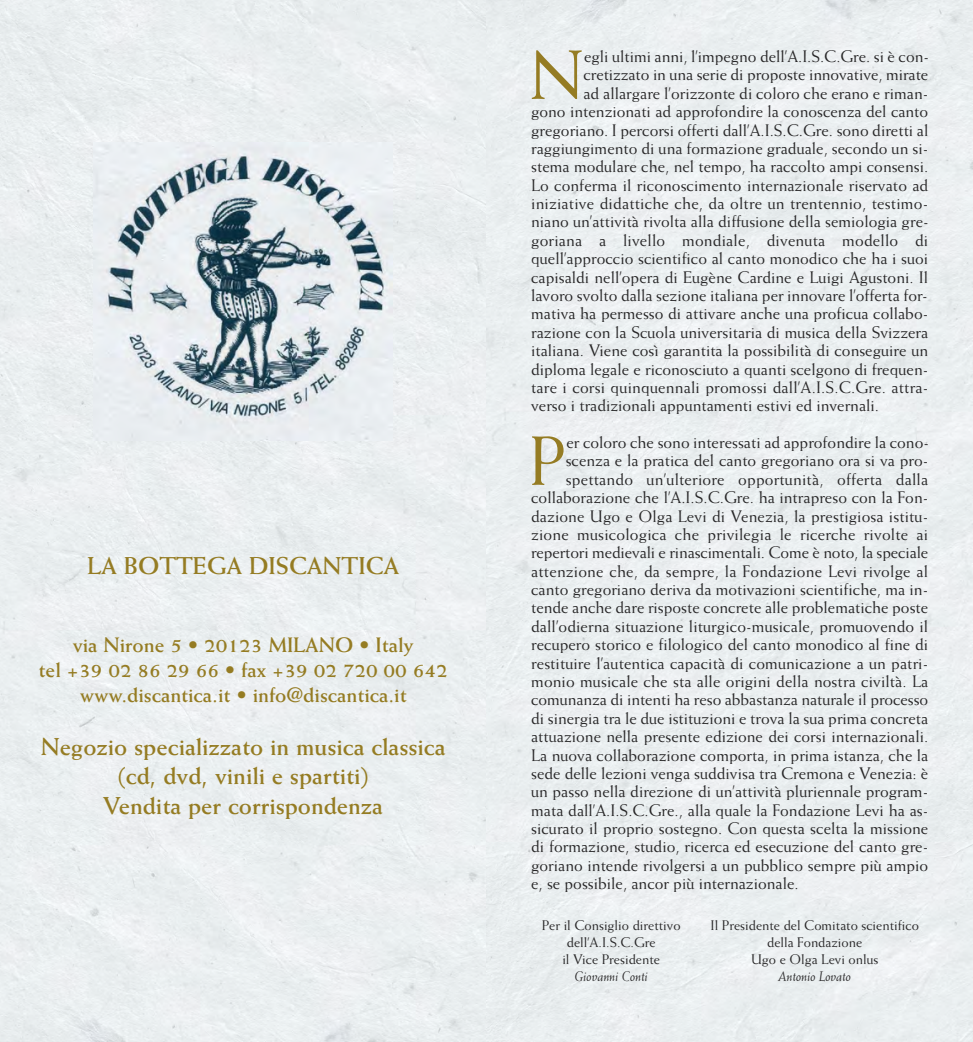
<style>
.page{position:relative;width:973px;height:1042px;background:#fff}
.page>*{position:absolute;margin:0;border:0;box-sizing:border-box;transform-origin:0 0}
.t1{font:69.65px "Weiss";color:#957c23}
.t2{font:700 24.5px/29.4px "Weiss";color:#957c23;text-align:center}
.t3{font:700 21px/25.2px "Weiss";color:#957c23;text-align:center}
.t4{font:16.8px "Weiss";color:#272627}
.t5{font:14px "Weiss";color:#272627}
.t6{font:italic 14px "Weiss";color:#272627}
</style>
<div class="page">
<img style="left:93px;top:142px;width:299px;height:298px">
<h2 class="t2" style="left:87px;top:553px;width:313px">LA BOTTEGA DISCANTICA</h2>
<p class="t3" style="left:39px;top:634px;width:410px">via Nirone 5 • 20123 MILANO • Italy<br>tel +39 02 86 29 66 • fax +39 02 720 00 642 www.discantica.it • info@discantica.it</p>
<h2 class="t2" style="left:41px;top:734px;width:406px">Negozio specializzato in musica classica (cd, dvd, vinili e spartiti)<br>Vendita per corrispondenza</h2>
<h1 class="t1" style="left:529px;top:49px;width:56px">N</h1>
<p class="t4" style="left:584px;top:50px;width:346px">egli ultimi anni, l’impegno dell’A.I.S.C.Gre. si è con-</p>
<p class="t4" style="left:583px;top:68px;width:346px">cretizzato in una serie di proposte innovative, mirate</p>
<p class="t4" style="left:583px;top:87px;width:346px">ad allargare l’orizzonte di coloro che erano e riman-</p>
<p class="t4" style="left:531px;top:105px;width:398px">gono intenzionati ad approfondire la conoscenza del canto</p>
<p class="t4" style="left:531px;top:124px;width:398px">gregoriano. I percorsi offerti dall’A.I.S.C.Gre. sono diretti al</p>
<p class="t4" style="left:531px;top:142px;width:398px">raggiungimento di una formazione graduale, secondo un si-</p>
<p class="t4" style="left:531px;top:160px;width:398px">stema modulare che, nel tempo, ha raccolto ampi consensi.</p>
<p class="t4" style="left:531px;top:179px;width:398px">Lo conferma il riconoscimento internazionale riservato ad</p>
<p class="t4" style="left:531px;top:197px;width:398px">iniziative didattiche che, da oltre un trentennio, testimo-</p>
<p class="t4" style="left:531px;top:215px;width:399px">niano un’attività rivolta alla diffusione della semiologia gre-</p>
<p class="t4" style="left:531px;top:234px;width:398px">goriana a livello mondiale, divenuta modello di</p>
<p class="t4" style="left:531px;top:252px;width:398px">quell’approccio scientifico al canto monodico che ha i suoi</p>
<p class="t4" style="left:531px;top:271px;width:398px">capisaldi nell’opera di Eugène Cardine e Luigi Agustoni. Il</p>
<p class="t4" style="left:531px;top:289px;width:398px">lavoro svolto dalla sezione italiana per innovare l’offerta for-</p>
<p class="t4" style="left:531px;top:307px;width:398px">mativa ha permesso di attivare anche una proficua collabo-</p>
<p class="t4" style="left:531px;top:326px;width:398px">razione con la Scuola universitaria di musica della Svizzera</p>
<p class="t4" style="left:531px;top:344px;width:398px">italiana. Viene così garantita la possibilità di conseguire un</p>
<p class="t4" style="left:531px;top:362px;width:398px">diploma legale e riconosciuto a quanti scelgono di frequen-</p>
<p class="t4" style="left:531px;top:381px;width:398px">tare i corsi quinquennali promossi dall’A.I.S.C.Gre. attra-</p>
<p class="t4" style="left:531px;top:399px;width:349px">verso i tradizionali appuntamenti estivi ed invernali.</p>
<h1 class="t1" style="left:528px;top:435px;width:39px">P</h1>
<p class="t4" style="left:566px;top:436px;width:364px">er coloro che sono interessati ad approfondire la cono-</p>
<p class="t4" style="left:565px;top:454px;width:364px">scenza e la pratica del canto gregoriano ora si va pro-</p>
<p class="t4" style="left:565px;top:473px;width:364px">spettando un’ulteriore opportunità, offerta dalla</p>
<p class="t4" style="left:531px;top:491px;width:398px">collaborazione che l’A.I.S.C.Gre. ha intrapreso con la Fon-</p>
<p class="t4" style="left:531px;top:509px;width:398px">dazione Ugo e Olga Levi di Venezia, la prestigiosa istitu-</p>
<p class="t4" style="left:531px;top:528px;width:398px">zione musicologica che privilegia le ricerche rivolte ai</p>
<p class="t4" style="left:531px;top:546px;width:398px">repertori medievali e rinascimentali. Come è noto, la speciale</p>
<p class="t4" style="left:531px;top:565px;width:398px">attenzione che, da sempre, la Fondazione Levi rivolge al</p>
<p class="t4" style="left:531px;top:583px;width:398px">canto gregoriano deriva da motivazioni scientifiche, ma in-</p>
<p class="t4" style="left:531px;top:601px;width:398px">tende anche dare risposte concrete alle problematiche poste</p>
<p class="t4" style="left:531px;top:620px;width:398px">dall’odierna situazione liturgico-musicale, promuovendo il</p>
<p class="t4" style="left:531px;top:638px;width:398px">recupero storico e filologico del canto monodico al fine di</p>
<p class="t4" style="left:531px;top:656px;width:398px">restituire l’autentica capacità di comunicazione a un patri-</p>
<p class="t4" style="left:531px;top:675px;width:398px">monio musicale che sta alle origini della nostra civiltà. La</p>
<p class="t4" style="left:531px;top:693px;width:398px">comunanza di intenti ha reso abbastanza naturale il processo</p>
<p class="t4" style="left:531px;top:712px;width:398px">di sinergia tra le due istituzioni e trova la sua prima concreta</p>
<p class="t4" style="left:531px;top:730px;width:398px">attuazione nella presente edizione dei corsi internazionali.</p>
<p class="t4" style="left:531px;top:748px;width:398px">La nuova collaborazione comporta, in prima istanza, che la</p>
<p class="t4" style="left:531px;top:767px;width:398px">sede delle lezioni venga suddivisa tra Cremona e Venezia: è</p>
<p class="t4" style="left:531px;top:785px;width:398px">un passo nella direzione di un’attività pluriennale program-</p>
<p class="t4" style="left:531px;top:803px;width:398px">mata dall’A.I.S.C.Gre., alla quale la Fondazione Levi ha as-</p>
<p class="t4" style="left:531px;top:822px;width:398px">sicurato il proprio sostegno. Con questa scelta la missione</p>
<p class="t4" style="left:531px;top:840px;width:398px">di formazione, studio, ricerca ed esecuzione del canto gre-</p>
<p class="t4" style="left:531px;top:859px;width:398px">goriano intende rivolgersi a un pubblico sempre più ampio</p>
<p class="t4" style="left:531px;top:877px;width:269px">e, se possibile, ancor più internazionale.</p>
<p class="t5" style="left:541px;top:920px;width:140px">Per il Consiglio direttivo</p>
<p class="t5" style="left:710px;top:920px;width:210px">Il Presidente del Comitato scientifico</p>
<p class="t5" style="left:566px;top:937px;width:90px">dell’A.I.S.C.Gre</p>
<p class="t5" style="left:767px;top:937px;width:97px">della Fondazione</p>
<p class="t5" style="left:562px;top:954px;width:99px">il Vice Presidente</p>
<p class="t5" style="left:751px;top:954px;width:129px">Ugo e Olga Levi onlus</p>
<p class="t6" style="left:574px;top:970px;width:75px">Giovanni Conti</p>
<p class="t6" style="left:778px;top:970px;width:75px">Antonio Lovato</p>
</div>
